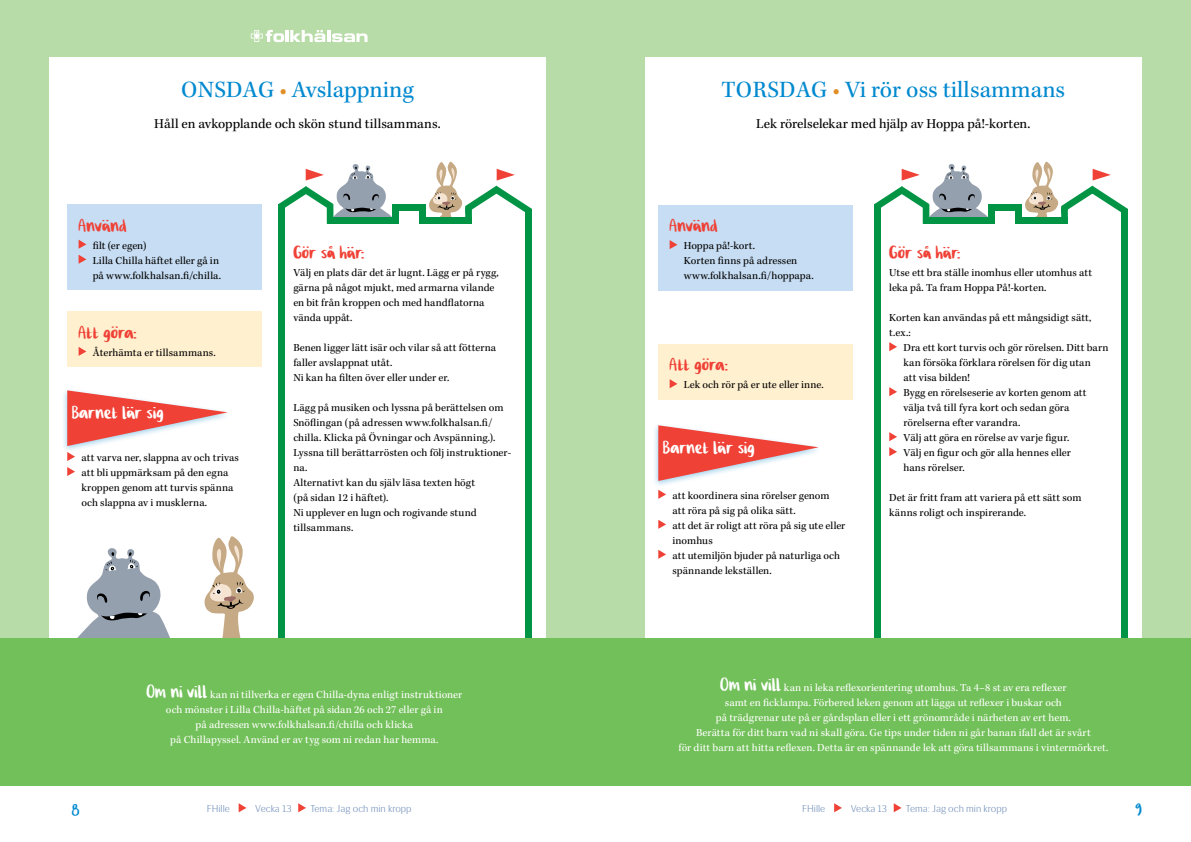
<style>
.page{position:relative;width:1191px;height:842px;background:#fff}
.page>*{position:absolute;margin:0;border:0;box-sizing:border-box;transform-origin:0 0}
.t1{font:24px "Kepler Std";letter-spacing:.005em;color:#0089cf}
.t2{font:23px "Cilla F Hscript";letter-spacing:.005em;color:#ef4136}
.t3{font:23px "Cilla F Hscript";letter-spacing:.005em;color:#fff}
.t4{font:22px "Cilla F Hscript";color:#0089cf}
.t5{font:14px "Kepler Std";letter-spacing:-.005em;color:#000}
.t6{font:11px/15px "Kepler Std";letter-spacing:.005em;color:#000}
.t7{font:11px/15px "Kepler Std";letter-spacing:.005em;color:#fff;text-align:center}
.t8{font:300 10px "Siri";color:#6e8db8}
.s1{color:#e18f25}
.s2{font-family:"Cilla F Hscript";font-size:23px}
</style>
<div class="page">
<svg style="left:239px;top:803px;width:7px;height:9px"></svg>
<svg style="left:298px;top:803px;width:8px;height:9px"></svg>
<svg style="left:834px;top:803px;width:8px;height:9px"></svg>
<svg style="left:893px;top:803px;width:8px;height:9px"></svg>
<div style="left:0;top:0;width:1191px;height:785px;background:#b8dca7"></div>
<div style="left:49px;top:57px;width:497px;height:728px;background:#fff"></div>
<svg style="left:251px;top:30px;width:33px;height:12px"></svg>
<hr style="left:285px;top:30px;width:4px;height:12px;background:#fff">
<svg style="left:290px;top:30px;width:77px;height:12px"></svg>
<div style="left:327px;top:217px;width:72px;height:7px;background:#009444"></div>
<div style="left:419px;top:217px;width:53px;height:7px;background:#009444"></div>
<div style="left:392px;top:204px;width:34px;height:6px;background:#009444"></div>
<div style="left:419px;top:204px;width:7px;height:19px;background:#009444"></div>
<div style="left:392px;top:204px;width:7px;height:19px;background:#009444"></div>
<svg style="left:278px;top:164px;width:114px;height:60px"></svg>
<svg style="left:429px;top:161px;width:103px;height:56px"></svg>
<div style="left:525px;top:209px;width:7px;height:576px;background:#009444"></div>
<div style="left:278px;top:205px;width:7px;height:580px;background:#009444"></div>
<div style="left:645px;top:57px;width:496px;height:728px;background:#fff"></div>
<div style="left:922px;top:217px;width:72px;height:7px;background:#009444"></div>
<div style="left:1015px;top:217px;width:52px;height:7px;background:#009444"></div>
<div style="left:988px;top:204px;width:33px;height:6px;background:#009444"></div>
<div style="left:1015px;top:204px;width:6px;height:19px;background:#009444"></div>
<div style="left:988px;top:204px;width:6px;height:19px;background:#009444"></div>
<svg style="left:874px;top:164px;width:114px;height:60px"></svg>
<svg style="left:1025px;top:161px;width:103px;height:63px"></svg>
<div style="left:1121px;top:209px;width:7px;height:576px;background:#009444"></div>
<div style="left:874px;top:205px;width:7px;height:580px;background:#009444"></div>
<svg style="left:889px;top:342px;width:8px;height:9px"></svg>
<svg style="left:889px;top:387px;width:8px;height:9px"></svg>
<svg style="left:889px;top:432px;width:8px;height:9px"></svg>
<svg style="left:889px;top:447px;width:8px;height:9px"></svg>
<div style="left:658px;top:205px;width:194px;height:85px;background:#c7ddf3"></div>
<svg style="left:669px;top:240px;width:8px;height:9px"></svg>
<div style="left:61px;top:387px;width:170px;height:66px;background:#1c90cf;opacity:.4"></div>
<svg style="left:67px;top:390px;width:161px;height:56px"></svg>
<svg style="left:67px;top:452px;width:8px;height:9px"></svg>
<svg style="left:67px;top:467px;width:8px;height:9px"></svg>
<div style="left:67px;top:204px;width:194px;height:86px;background:#c7ddf3"></div>
<svg style="left:79px;top:240px;width:7px;height:9px"></svg>
<svg style="left:79px;top:255px;width:7px;height:9px"></svg>
<div style="left:67px;top:311px;width:194px;height:56px;background:#fff1d0"></div>
<svg style="left:79px;top:347px;width:7px;height:9px"></svg>
<div style="left:652px;top:422px;width:170px;height:66px;background:#1c90cf;opacity:.4"></div>
<svg style="left:658px;top:425px;width:160px;height:56px"></svg>
<svg style="left:658px;top:490px;width:8px;height:9px"></svg>
<svg style="left:658px;top:520px;width:8px;height:9px"></svg>
<svg style="left:658px;top:550px;width:8px;height:9px"></svg>
<div style="left:658px;top:344px;width:194px;height:56px;background:#fff1d0"></div>
<svg style="left:669px;top:379px;width:8px;height:9px"></svg>
<svg style="left:77px;top:548px;width:93px;height:90px"></svg>
<svg style="left:204px;top:536px;width:50px;height:102px"></svg>
<div style="left:0;top:638px;width:1191px;height:147px;background:#72c059"></div>
<h1 class="t1" style="left:181px;top:75px;width:234px">ONSDAG <span class="s1">•</span> Avslappning</h1>
<p class="t5" style="left:154px;top:115px;width:288px">Håll en avkopplande och skön stund tillsammans.</p>
<h2 class="t2" style="left:79px;top:212px;width:49px">Använd</h2>
<p class="t6" style="left:93px;top:238px;width:130px">filt (er egen)<br>Lilla Chilla häftet eller gå in på www.folkhalsan.fi/chilla.</p>
<h2 class="t2" style="left:79px;top:319px;width:60px">Att göra:</h2>
<p class="t6" style="left:93px;top:345px;width:124px">Återhämta er tillsammans.</p>
<h2 class="t3" style="left:72px;top:400px;width:93px">Barnet lär sig</h2>
<p class="t6" style="left:81px;top:450px;width:159px">att varva ner, slappna av och trivas att bli uppmärksam på den egna kroppen genom att turvis spänna och slappna av i musklerna.</p>
<h2 class="t2" style="left:293px;top:240px;width:72px">Gör så här:</h2>
<p class="t6" style="left:293px;top:266px;width:207px">Välj en plats där det är lugnt. Lägg er på rygg, gärna på något mjukt, med armarna vilande en bit från kroppen och med handflatorna vända uppåt.</p>
<p class="t6" style="left:293px;top:341px;width:204px">Benen ligger lätt isär och vilar så att fötterna faller avslappnat utåt.<br>Ni kan ha filten över eller under er.</p>
<p class="t6" style="left:293px;top:401px;width:219px">Lägg på musiken och lyssna på berättelsen om Snöflingan (på adressen www.folkhalsan.fi/ chilla. Klicka på Övningar och Avspänning.).<br>Lyssna till berättarrösten och följ instruktioner&shy;na.<br>Alternativt kan du själv läsa texten högt<br>(på sidan 12 i häftet).<br>Ni upplever en lugn och rogivande stund tillsammans.</p>
<h1 class="t1" style="left:721px;top:75px;width:345px">TORSDAG <span class="s1">•</span> Vi rör oss tillsammans</h1>
<p class="t5" style="left:756px;top:115px;width:275px">Lek rörelselekar med hjälp av Hoppa på!-korten.</p>
<h2 class="t2" style="left:669px;top:213px;width:49px">Använd</h2>
<p class="t6" style="left:684px;top:239px;width:131px">Hoppa på!-kort.<br>Korten finns på adressen www.folkhalsan.fi/hoppapa.</p>
<h2 class="t2" style="left:669px;top:352px;width:60px">Att göra:</h2>
<p class="t6" style="left:684px;top:378px;width:141px">Lek och rör på er ute eller inne.</p>
<h2 class="t3" style="left:663px;top:435px;width:93px">Barnet lär sig</h2>
<p class="t6" style="left:672px;top:488px;width:174px">att koordinera sina rörelser genom<br>att röra på sig på olika sätt.<br>att det är roligt att röra på sig ute eller inomhus<br>att utemiljön bjuder på naturliga och spännande lekställen.</p>
<h2 class="t2" style="left:889px;top:240px;width:72px">Gör så här:</h2>
<p class="t6" style="left:889px;top:266px;width:204px">Utse ett bra ställe inomhus eller utomhus att leka på. Ta fram Hoppa På!-korten.</p>
<p class="t6" style="left:889px;top:311px;width:204px">Korten kan användas på ett mångsidigt sätt, t.ex.:</p>
<p class="t6" style="left:903px;top:341px;width:206px">Dra ett kort turvis och gör rörelsen. Ditt barn kan försöka förklara rörelsen för dig utan<br>att visa bilden!<br>Bygg en rörelseserie av korten genom att välja två till fyra kort och sedan göra rörelserna efter varandra.<br>Välj att göra en rörelse av varje figur.<br>Välj en figur och gör alla hennes eller<br>hans rörelser.</p>
<p class="t6" style="left:889px;top:491px;width:194px">Det är fritt fram att variera på ett sätt som känns roligt och inspirerande.</p>
<p class="t7" style="left:146px;top:688px;width:317px"><span class="s2">Om ni vill</span> kan ni tillverka er egen Chilla-dyna enligt instruktioner och mönster i Lilla Chilla-häftet på sidan 26 och 27 eller gå in<br>på adressen www.folkhalsan.fi/chilla och klicka<br>på Chillapyssel. Använd er av tyg som ni redan har hemma.</p>
<p class="t7" style="left:678px;top:680px;width:431px"><span class="s2">Om ni vill</span> kan ni leka reflexorientering utomhus. Ta 4–8 st av era reflexer<br>samt en ficklampa. Förbered leken genom att lägga ut reflexer i buskar och<br>på trädgrenar ute på er gårdsplan eller i ett grönområde i närheten av ert hem.<br>Berätta för ditt barn vad ni skall göra. Ge tips under tiden ni går banan ifall det är svårt<br>för ditt barn att hitta reflexen. Detta är en spännande lek att göra tillsammans i vintermörkret.</p>
<h3 class="t4" style="left:72px;top:797px;width:9px">8</h3>
<p class="t8" style="left:207px;top:803px;width:25px">FHille</p>
<p class="t8" style="left:255px;top:803px;width:38px">Vecka 13</p>
<p class="t8" style="left:310px;top:803px;width:103px">Tema: Jag och min kropp</p>
<p class="t8" style="left:802px;top:803px;width:25px">FHille</p>
<p class="t8" style="left:850px;top:803px;width:38px">Vecka 13</p>
<p class="t8" style="left:906px;top:803px;width:103px">Tema: Jag och min kropp</p>
<h3 class="t4" style="left:1135px;top:797px;width:8px">9</h3>
</div>
